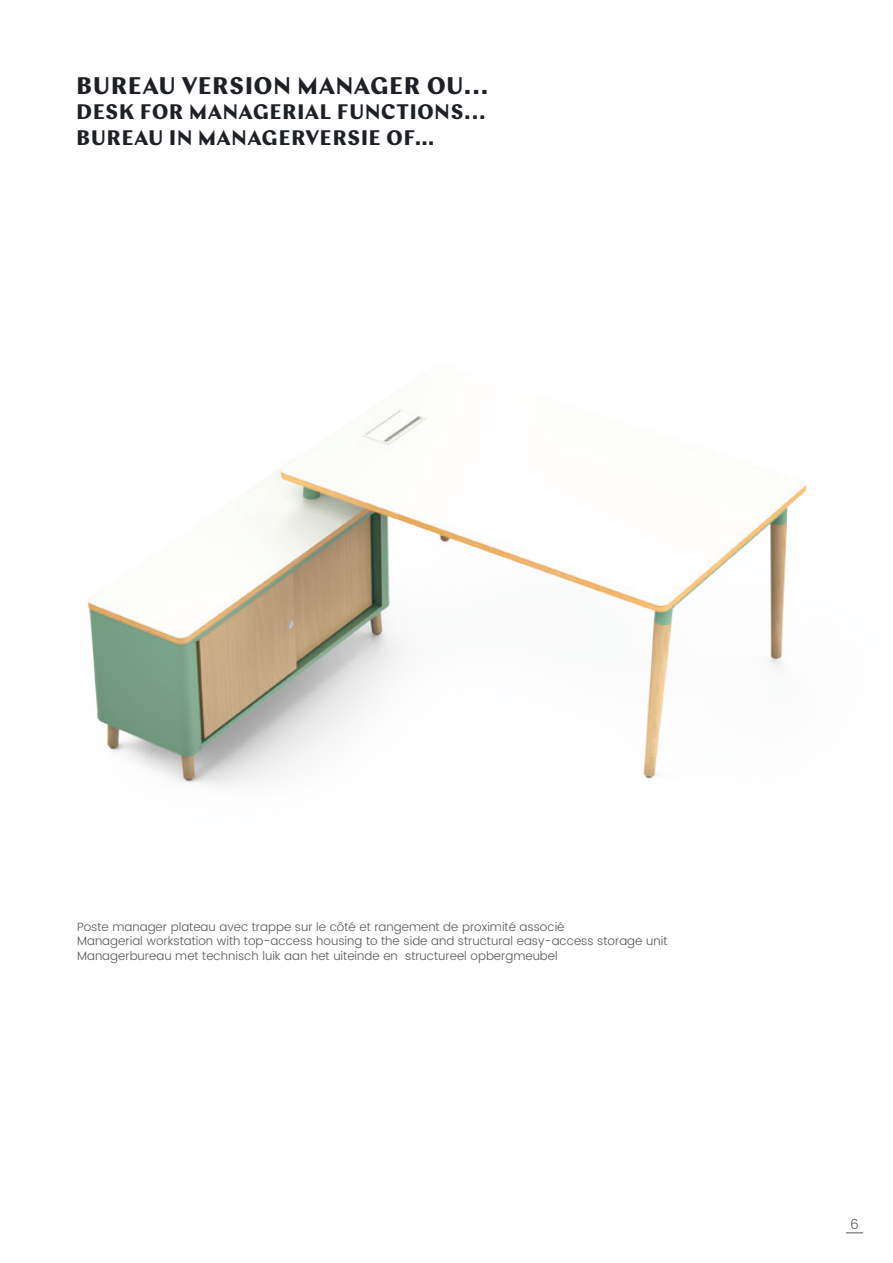
<style>
.page{position:relative;width:893px;height:1263px;background:#fff}
.page>*{position:absolute;margin:0;border:0;box-sizing:border-box;transform-origin:0 0}
.t1{font:700 24px "Chap";letter-spacing:.04em;color:#1d2025}
.t2{font:700 21px/25.2px "Chap";letter-spacing:.04em;color:#1d2025}
.t3{font:300 13.5px "Poppins";color:#57585a}
.t4{font:300 12px/14.4px "Poppins";color:#57585a}
</style>
<div class="page">
<svg style="left:846px;top:1232px;width:17px;height:1px"></svg>
<img style="left:87px;top:409px;width:719px;height:377px">
<p class="t1" style="left:77px;top:70px;width:413px">BUREAU VERSION MANAGER OU...</p>
<p class="t2" style="left:77px;top:99px;width:411px">DESK FOR MANAGERIAL FUNCTIONS...<br>BUREAU IN MANAGERVERSIE OF…</p>
<p class="t4" style="left:77px;top:920px;width:489px">Poste manager plateau avec trappe sur le côté et rangement de proximité associé</p>
<p class="t4" style="left:77px;top:934px;width:592px">Managerial workstation with top-access housing to the side and structural easy-access storage unit<br>Managerbureau met technisch luik aan het uiteinde en structureel opbergmeubel</p>
<p class="t3" style="left:850px;top:1214px;width:10px">6</p>
</div>
